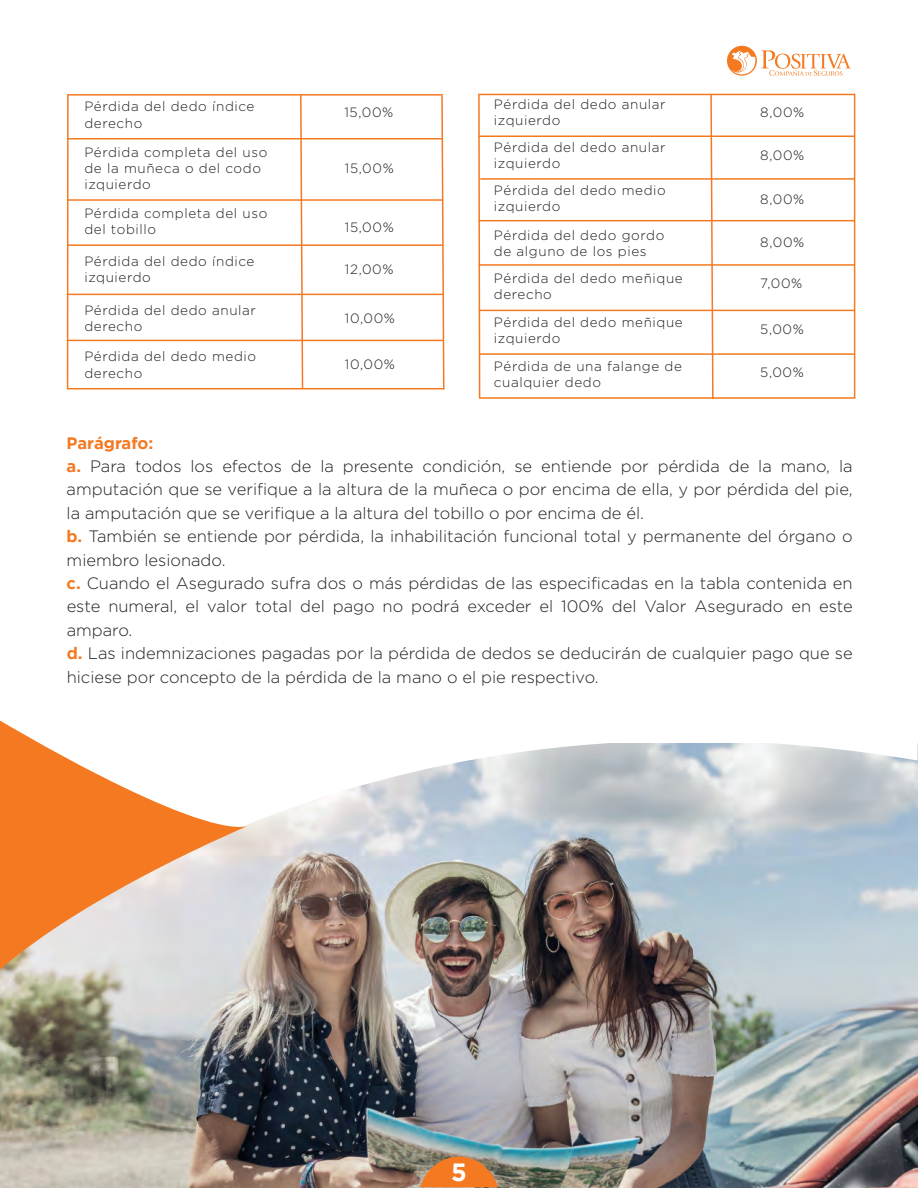
<style>
.page{position:relative;width:918px;height:1188px;background:#fff}
.page>*{position:absolute;margin:0;border:0;box-sizing:border-box;transform-origin:0 0}
.t1{font:700 24.9px "Gotham";color:#fff}
.t2{font:300 16.5px/23.4px "Gotham";color:#231f20}
.t3{font:300 13.5px/16.2px "Gotham";letter-spacing:.045em;color:#231f20}
.s1{font-weight:700;color:#f47921}
</style>
<div class="page">
<img style="left:0;top:967px;width:918px;height:221px">
<svg style="left:247px;top:743px;width:671px;height:224px;background:#b7b9bc"></svg>
<svg style="left:0;top:720px;width:247px;height:250px"></svg>
<svg style="left:420px;top:1157px;width:78px;height:30px;background:#d77b37"></svg>
<svg style="left:727px;top:46px;width:124px;height:30px"></svg>
<svg style="left:441px;top:96px;width:4px;height:294px"></svg>
<svg style="left:478px;top:93px;width:3px;height:306px"></svg>
<hr style="left:854px;top:94px;width:1px;height:304px;background:#f47921">
<hr style="left:67px;top:95px;width:2px;height:293px;background:#f47921">
<svg style="left:299px;top:96px;width:5px;height:294px"></svg>
<hr style="left:67px;top:94px;width:376px;height:2px;background:#f47921">
<hr style="left:67px;top:138px;width:376px;height:1px;background:#f47921">
<hr style="left:67px;top:199px;width:375px;height:2px;background:#f47921">
<hr style="left:67px;top:244px;width:376px;height:2px;background:#f47921">
<hr style="left:67px;top:294px;width:376px;height:1px;background:#f47921">
<hr style="left:67px;top:340px;width:376px;height:1px;background:#f47921">
<hr style="left:67px;top:388px;width:377px;height:1px;background:#f47921">
<svg style="left:710px;top:93px;width:4px;height:304px"></svg>
<hr style="left:479px;top:94px;width:376px;height:1px;background:#f47921">
<hr style="left:479px;top:136px;width:375px;height:1px;background:#f47921">
<hr style="left:480px;top:178px;width:375px;height:2px;background:#f47921">
<hr style="left:479px;top:220px;width:376px;height:1px;background:#f47921">
<hr style="left:479px;top:264px;width:376px;height:2px;background:#f47921">
<hr style="left:479px;top:310px;width:375px;height:1px;background:#f47921">
<hr style="left:479px;top:353px;width:375px;height:2px;background:#f47921">
<hr style="left:479px;top:397px;width:376px;height:2px;background:#f47921">
<p class="t3" style="left:84px;top:98px;width:172px">Pérdida del dedo índice</p>
<p class="t3" style="left:84px;top:114px;width:59px">derecho</p>
<p class="t3" style="left:84px;top:144px;width:184px">Pérdida completa del uso de la muñeca o del codo izquierdo</p>
<p class="t3" style="left:84px;top:205px;width:184px">Pérdida completa del uso del tobillo</p>
<p class="t3" style="left:84px;top:253px;width:172px">Pérdida del dedo índice izquierdo</p>
<p class="t3" style="left:84px;top:302px;width:173px">Pérdida del dedo anular derecho</p>
<p class="t3" style="left:84px;top:348px;width:173px">Pérdida del dedo medio derecho</p>
<p class="t3" style="left:344px;top:104px;width:50px">15,00%</p>
<p class="t3" style="left:345px;top:160px;width:50px">15,00%</p>
<p class="t3" style="left:345px;top:219px;width:50px">15,00%</p>
<p class="t3" style="left:345px;top:261px;width:50px">12,00%</p>
<p class="t3" style="left:345px;top:310px;width:51px">10,00%</p>
<p class="t3" style="left:345px;top:356px;width:51px">10,00%</p>
<p class="t3" style="left:494px;top:96px;width:173px">Pérdida del dedo anular izquierdo</p>
<p class="t3" style="left:494px;top:139px;width:173px">Pérdida del dedo anular izquierdo</p>
<p class="t3" style="left:494px;top:181px;width:173px">Pérdida del dedo medio izquierdo</p>
<p class="t3" style="left:494px;top:227px;width:172px">Pérdida del dedo gordo de alguno de los pies</p>
<p class="t3" style="left:494px;top:270px;width:190px">Pérdida del dedo meñique derecho</p>
<p class="t3" style="left:494px;top:314px;width:190px">Pérdida del dedo meñique izquierdo</p>
<p class="t3" style="left:494px;top:358px;width:190px">Pérdida de una falange de cualquier dedo</p>
<p class="t3" style="left:760px;top:104px;width:46px">8,00%</p>
<p class="t3" style="left:760px;top:147px;width:46px">8,00%</p>
<p class="t3" style="left:760px;top:191px;width:46px">8,00%</p>
<p class="t3" style="left:760px;top:234px;width:46px">8,00%</p>
<p class="t3" style="left:760px;top:275px;width:44px">7,00%</p>
<p class="t3" style="left:760px;top:320px;width:45px">5,00%</p>
<p class="t3" style="left:760px;top:364px;width:45px">5,00%</p>
<p class="t2" style="left:67px;top:431px;width:788px"><span class="s1">Parágrafo:<br>a.</span> Para todos los efectos de la presente condición, se entiende por pérdida de la mano, la amputación que se verifique a la altura de la muñeca o por encima de ella, y por pérdida del pie, la amputación que se verifique a la altura del tobillo o por encima de él.<br><span class="s1">b.</span> También se entiende por pérdida, la inhabilitación funcional total y permanente del órgano o miembro lesionado.<br><span class="s1">c.</span> Cuando el Asegurado sufra dos o más pérdidas de las especificadas en la tabla contenida en este numeral, el valor total del pago no podrá exceder el 100% del Valor Asegurado en este amparo.<br><span class="s1">d.</span> Las indemnizaciones pagadas por la pérdida de dedos se deducirán de cualquier pago que se hiciese por concepto de la pérdida de la mano o el pie respectivo.</p>
<h1 class="t1" style="left:451px;top:1158px;width:24px">51 1</h1>
</div>
